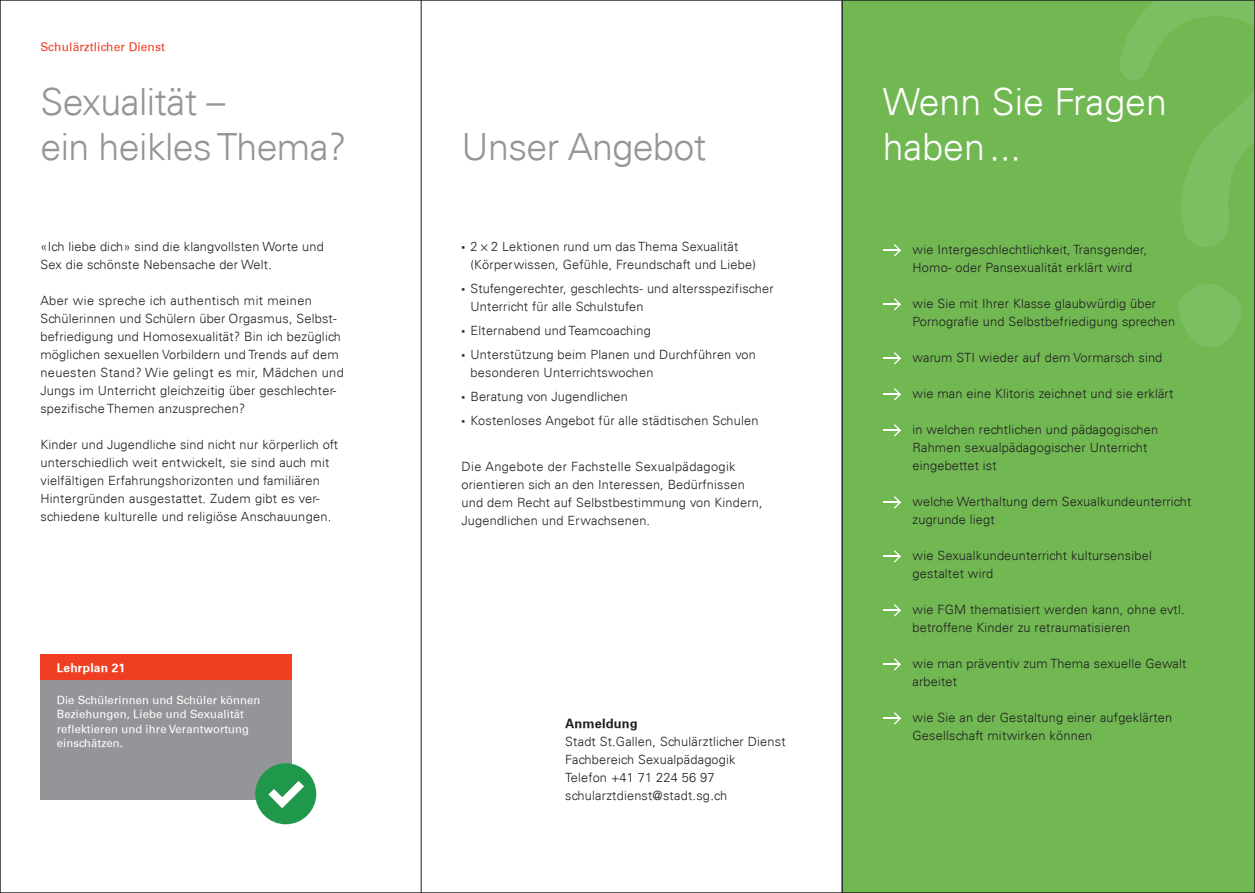
<style>
.page{position:relative;width:1255px;height:893px;background:#fff}
.page>*{position:absolute;margin:0;border:0;box-sizing:border-box;transform-origin:0 0}
.t1{font:300 37.5px "Univers 45";letter-spacing:-.015em;color:#939598}
.t2{font:300 37.5px/45px "Univers 45";color:#fff}
.Fliesstext{font:300 12.75px/18px "Univers 45";letter-spacing:.015em;color:#231f20}
.Fliesstext-2{font:700 12.75px "Univers";letter-spacing:.015em;color:#231f20}
.t3{font:12px "Univers";letter-spacing:.01em;color:#ef3e22}
.Fliesstext-3{font:700 12px "Univers";letter-spacing:.015em;color:#fff}
.Fliesstext-4{font:11.25px/14.2px "Univers";letter-spacing:.01em;color:#fff}
</style>
<div class="page">
<div style="left:841px;top:0;width:413px;height:893px;background:#71b853"></div>
<svg style="left:883px;top:244px;width:17px;height:13px"></svg>
<svg style="left:883px;top:298px;width:17px;height:13px"></svg>
<svg style="left:883px;top:352px;width:17px;height:13px"></svg>
<svg style="left:883px;top:388px;width:17px;height:13px"></svg>
<svg style="left:883px;top:424px;width:17px;height:13px"></svg>
<svg style="left:883px;top:496px;width:17px;height:13px"></svg>
<svg style="left:883px;top:550px;width:17px;height:13px"></svg>
<svg style="left:883px;top:604px;width:17px;height:13px"></svg>
<svg style="left:883px;top:658px;width:17px;height:13px"></svg>
<svg style="left:883px;top:712px;width:17px;height:13px"></svg>
<div style="left:40px;top:680px;width:252px;height:120px;background:#939598"></div>
<div style="left:40px;top:654px;width:252px;height:26px;background:#ef3e22"></div>
<div style="left:255px;top:763px;width:61px;height:61px;background:#20984b;border-radius:50%"></div>
<svg style="left:268px;top:781px;width:36px;height:27px"></svg>
<svg style="left:1120px;top:2px;width:132px;height:245px"></svg>
<svg style="left:1179px;top:284px;width:62px;height:63px"></svg>
<hr style="left:421px;top:0;width:1px;height:893px;background:#231f20">
<hr style="left:842px;top:0;width:1px;height:893px;background:#231f20">
<p class="t3" style="left:40px;top:40px;width:126px">Schulärztlicher Dienst</p>
<p class="t1" style="left:40px;top:79px;width:186px">Sexualität –</p>
<p class="t1" style="left:40px;top:124px;width:308px">ein heikles Thema?</p>
<p class="t1" style="left:461px;top:124px;width:246px">Unser Angebot</p>
<p class="Fliesstext" style="left:40px;top:237px;width:285px">«Ich liebe dich» sind die klangvollsten Worte und<br>Sex die schönste Nebensache der Welt.</p>
<p class="Fliesstext" style="left:40px;top:291px;width:305px">Aber wie spreche ich authentisch mit meinen Schülerinnen und Schülern über Orgasmus, Selbst&shy;befriedigung und Homosexualität? Bin ich bezüglich möglichen sexuellen Vorbildern und Trends auf dem neuesten Stand? Wie gelingt es mir, Mädchen und Jungs im Unterricht gleichzeitig über geschlechter&shy;spezifische Themen anzusprechen?</p>
<p class="Fliesstext" style="left:40px;top:435px;width:299px">Kinder und Jugendliche sind nicht nur körperlich oft unterschiedlich weit entwickelt, sie sind auch mit vielfältigen Erfahrungshorizonten und familiären Hintergründen ausgestattet. Zudem gibt es ver&shy;schiedene kulturelle und religiöse Anschauungen.</p>
<p class="Fliesstext-3" style="left:57px;top:660px;width:70px">Lehrplan 21</p>
<p class="Fliesstext-4" style="left:57px;top:693px;width:205px">Die Schülerinnen und Schüler können<br>Beziehungen, Liebe und Sexualität reflektieren und ihre Verantwortung einschätzen.</p>
<p class="Fliesstext" style="left:470px;top:237px;width:287px">2 × 2 Lektionen rund um das Thema Sexualität (Körperwissen, Gefühle, Freundschaft und Liebe)</p>
<p class="Fliesstext" style="left:470px;top:279px;width:304px">Stufengerechter, geschlechts- und altersspezifischer<br>Unterricht für alle Schulstufen</p>
<p class="Fliesstext" style="left:470px;top:321px;width:182px">Elternabend und Teamcoaching</p>
<p class="Fliesstext" style="left:470px;top:345px;width:287px">Unterstützung beim Planen und Durchführen von besonderen Unterrichtswochen</p>
<p class="Fliesstext" style="left:470px;top:387px;width:159px">Beratung von Jugendlichen</p>
<p class="Fliesstext" style="left:470px;top:411px;width:289px">Kostenloses Angebot für alle städtischen Schulen</p>
<p class="Fliesstext" style="left:461px;top:458px;width:303px">Die Angebote der Fachstelle Sexualpädagogik orientieren sich an den Interessen, Bedürfnissen und dem Recht auf Selbstbestimmung von Kindern, Jugendlichen und Erwachsenen.</p>
<p class="Fliesstext-2" style="left:565px;top:716px;width:74px">Anmeldung</p>
<p class="Fliesstext" style="left:565px;top:732px;width:222px">Stadt St.Gallen, Schulärztlicher Dienst</p>
<p class="Fliesstext" style="left:565px;top:750px;width:172px">Fachbereich Sexualpädagogik</p>
<p class="Fliesstext" style="left:565px;top:768px;width:151px">Telefon +41 71 224 56 97</p>
<p class="Fliesstext" style="left:565px;top:786px;width:164px">schularztdienst@stadt.sg.ch</p>
<p class="t2" style="left:882px;top:79px;width:286px">Wenn Sie Fragen haben...</p>
<p class="Fliesstext" style="left:912px;top:240px;width:236px">wie Intergeschlechtlichkeit, Transgender,<br>Homo- oder Pansexualität erklärt wird</p>
<p class="Fliesstext" style="left:912px;top:294px;width:264px">wie Sie mit Ihrer Klasse glaubwürdig über<br>Pornografie und Selbstbefriedigung sprechen</p>
<p class="Fliesstext" style="left:912px;top:348px;width:251px">warum STI wieder auf dem Vormarsch sind</p>
<p class="Fliesstext" style="left:912px;top:384px;width:262px">wie man eine Klitoris zeichnet und sie erklärt</p>
<p class="Fliesstext" style="left:912px;top:420px;width:247px">in welchen rechtlichen und pädagogischen<br>Rahmen sexualpädagogischer Unterricht eingebettet ist</p>
<p class="Fliesstext" style="left:912px;top:492px;width:280px">welche Werthaltung dem Sexualkundeunterricht zugrunde liegt</p>
<p class="Fliesstext" style="left:912px;top:546px;width:241px">wie Sexualkundeunterricht kultursensibel gestaltet wird</p>
<p class="Fliesstext" style="left:912px;top:600px;width:273px">wie FGM thematisiert werden kann, ohne evtl. betroffene Kinder zu retraumatisieren</p>
<p class="Fliesstext" style="left:912px;top:654px;width:275px">wie man präventiv zum Thema sexuelle Gewalt arbeitet</p>
<p class="Fliesstext" style="left:912px;top:708px;width:261px">wie Sie an der Gestaltung einer aufgeklärten<br>Gesellschaft mitwirken können</p>
</div>
